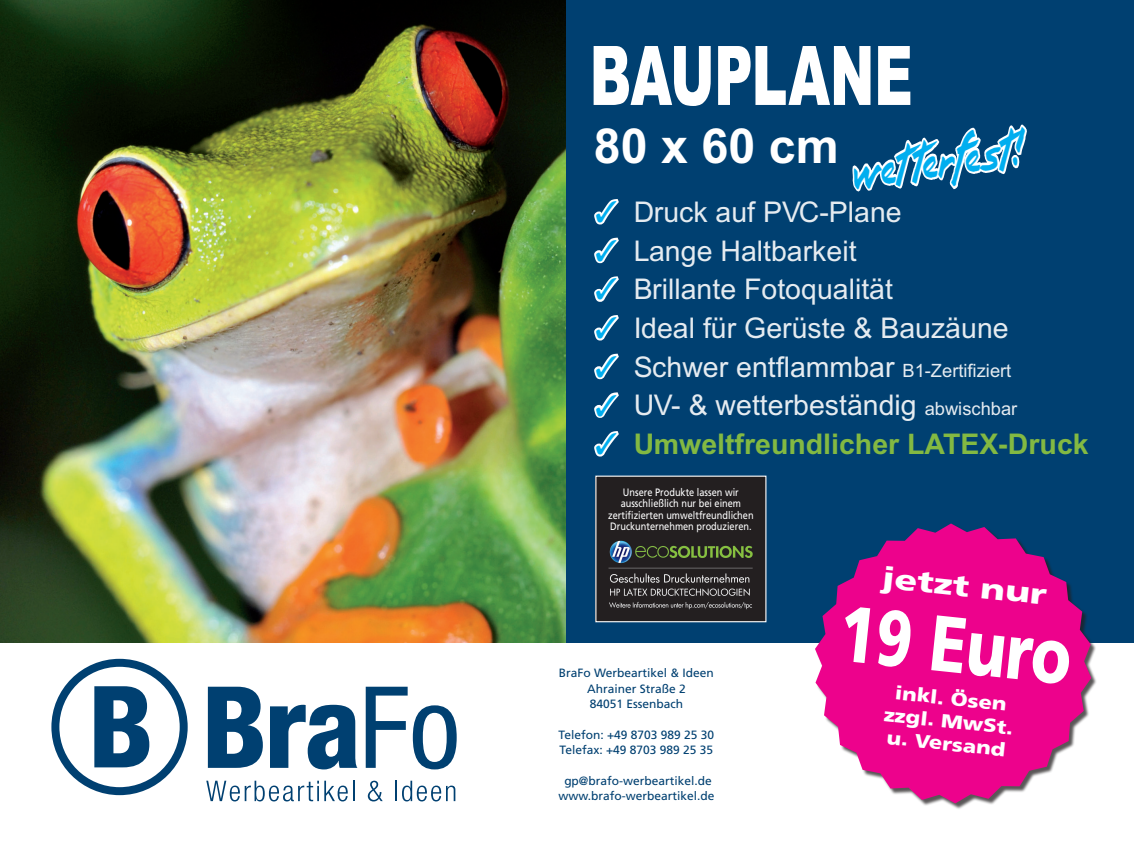
<style>
.page{position:relative;width:1134px;height:851px;background:#fff}
.page>*{position:absolute;margin:0;border:0;box-sizing:border-box;transform-origin:0 0}
.t1{font:900 82.3px "Arial";letter-spacing:-.005em;color:#fff;scale:.65 1}
.t2{font:900 78.85px "Frutiger";color:#fff;scale:.76 1}
.t3{font:53px "Font Box Hand Schriften Squiso";color:#00aeef;scale:.7 1}
.t4{font:700 48.4px "Arial";color:#fff}
.t5{font:29.75px/38.6px "Zapf Dingbats ITC";color:#00aeef;text-align:justify}
.t6{font:900 29px "Frutiger";color:#fff;scale:1.29 1}
.t7{font:28.5px/38.6px "Arial";color:#fff}
.t8{font:900 18.9px/22.6px "Frutiger";color:#fff;text-align:center;scale:1.16 1}
.t9{font:12px/15.3px "Frutiger";color:#004071;text-align:center}
.t10{font:10.7px/11.4px "Frutiger";color:#fff;text-align:center;scale:.86 1}
.s1{font-size:18.3px}
.s2{font-weight:700;color:#92c73d}
</style>
<div class="page">
<img style="left:0;top:0;width:566px;height:643px">
<div style="left:566px;top:0;width:568px;height:643px;background:#004071"></div>
<svg style="left:594px;top:199px;width:25px;height:258px"></svg>
<div style="left:51px;top:658px;width:137px;height:137px;border:8px solid #004071;border-radius:50%"></div>
<svg style="left:94px;top:686px;width:55px;height:81px"></svg>
<svg style="left:208px;top:686px;width:55px;height:81px"></svg>
<svg style="left:270px;top:704px;width:87px;height:65px"></svg>
<svg style="left:366px;top:686px;width:91px;height:83px"></svg>
<svg style="left:206px;top:780px;width:148px;height:21px"></svg>
<svg style="left:368px;top:780px;width:15px;height:21px"></svg>
<hr style="left:395px;top:780px;width:2px;height:21px;background:#004071">
<svg style="left:402px;top:780px;width:53px;height:21px"></svg>
<div style="left:596px;top:476px;width:170px;height:145px;background:#231f20"></div>
<div style="left:595px;top:475px;width:171px;height:147px;border:1px solid #fff"></div>
<img style="left:608px;top:540px;width:145px;height:70px">
<div style="left:816px;top:524px;width:281px;height:285px;background:#231f20;opacity:.75"></div>
<svg style="left:815px;top:523px;width:276px;height:280px;fill:#ed028c"></svg>
<svg style="left:852px;top:124px;width:175px;height:68px"></svg>
<h1 class="t1" style="left:590px;top:16px;width:499px">BAUPLANE</h1>
<h3 class="t3" style="left:846px;top:138px;width:246px;rotate:-8deg">wet terfest!</h3>
<h3 class="t4" style="left:594px;top:119px;width:246px">80 x 60 cm</h3>
<p class="t7" style="left:633px;top:193px;width:457px">Druck auf PVC-Plane<br>Lange Haltbarkeit<br>Brillante Fotoqualität<br>Ideal für Gerüste &amp; Bauzäune<br>Schwer entflammbar <span class="s1">B1-Zertifiziert<br></span>UV- &amp; wetterbeständig <span class="s1">abwischbar<br></span><span class="s2">Umweltfreundlicher LATEX-Druck</span></p>
<p class="t5" style="left:595px;top:193px;width:24px">✓ ✓ ✓ ✓ ✓ ✓ ✓</p>
<p class="t10" style="left:608px;top:486px;width:171px">Unsere Produkte lassen wir ausschließlich nur bei einem zertifizierten umweltfreundlichen<br>Druckunternehmen produzieren.</p>
<p class="t9" style="left:559px;top:665px;width:156px">BraFo Werbeartikel &amp; Ideen<br>Ahrainer Straße 2<br>84051 Essenbach</p>
<p class="t9" style="left:559px;top:726px;width:157px;text-align:left">Telefon: +49 8703 989 25 30<br>Telefax: +49 8703 989 25 35</p>
<p class="t9" style="left:558px;top:772px;width:157px">gp@brafo-werbeartikel.de www.brafo-werbeartikel.de</p>
<p class="t6" style="left:884px;top:560px;width:130px;rotate:6deg">jetzt nur</p>
<h2 class="t2" style="left:845px;top:585px;width:308px;rotate:6deg">19 Euro</h2>
<p class="t8" style="left:888px;top:680px;width:113px;rotate:6deg">inkl. Ösen zzgl. MwSt. u. Versand</p>
</div>
